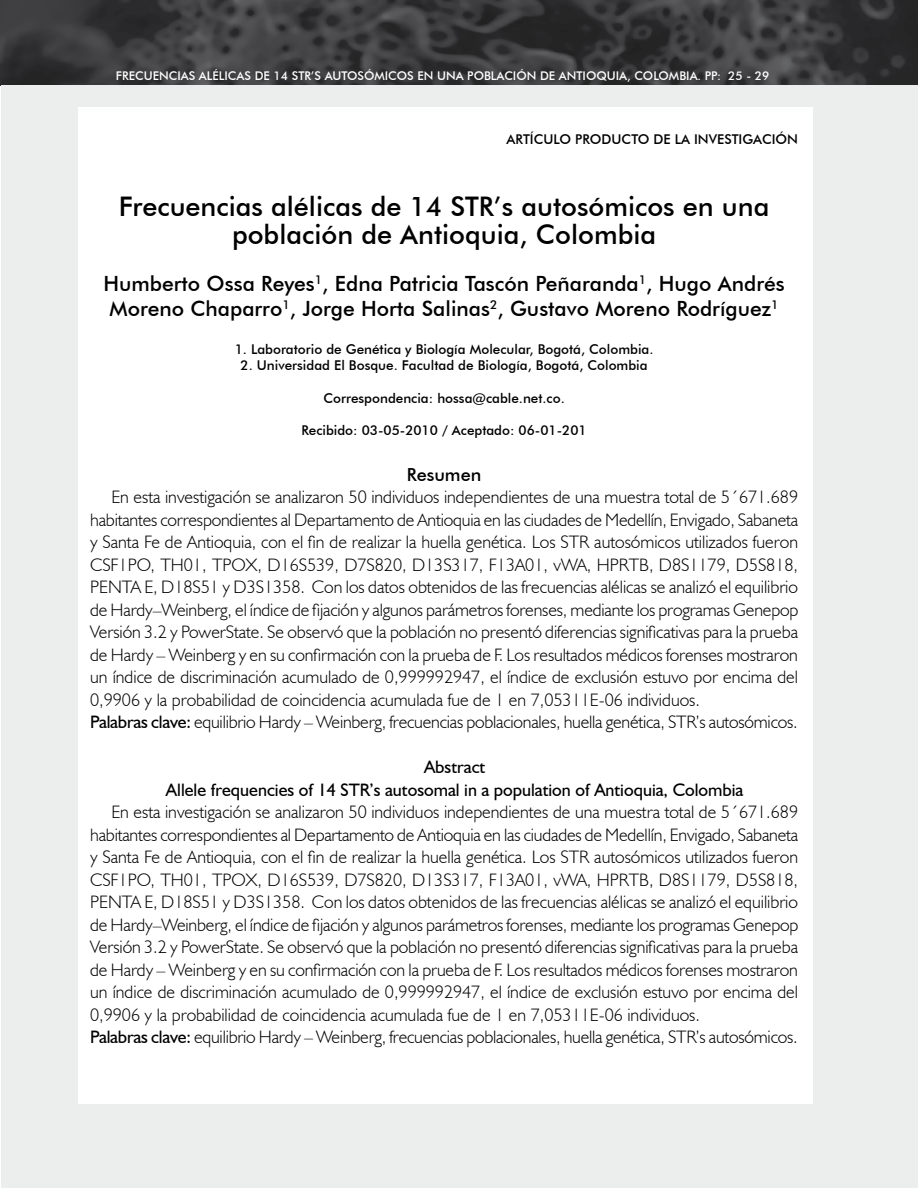
<style>
.page{position:relative;width:918px;height:1188px;background:#fff}
.page>*{position:absolute;margin:0;border:0;box-sizing:border-box;transform-origin:0 0}
.t1{font:500 27px/28.5px "Futura BT";color:#000;text-align:center}
.t2{font:500 21px/25.2px "Futura BT";color:#000}
.t3{font:300 18px/22.5px "Humanist 521 BT";color:#000}
.t4{font:18px/22.5px "Humanist 521 BT";color:#000;text-align:center}
.t5{font:500 18px "Futura BT";color:#000}
.t6{font:500 13.5px "Futura BT";color:#000}
.t7{font:500 12px "Futura BT";color:#fff}
.s1{font-weight:400}
</style>
<div class="page">
<img style="left:0;top:0;width:918px;height:86px">
<div style="left:1px;top:86px;width:917px;height:1102px;background:#eceded"></div>
<div style="left:78px;top:107px;width:735px;height:997px;background:#fff"></div>
<p class="t7" style="left:116px;top:69px;width:655px">Frecuencias alélicas de 14 STR’s autosómicos en una población de Antioquia, Colombia. PP: 25 - 29</p>
<p class="t6" style="left:507px;top:131px;width:293px">Artículo producto de la investigación</p>
<h1 class="t1" style="left:119px;top:192px;width:652px">Frecuencias alélicas de 14 STR’s autosómicos en una población de Antioquia, Colombia</h1>
<p class="t2" style="left:104px;top:271px;width:683px">Humberto Ossa Reyes<sup>1</sup>, Edna Patricia Tascón Peñaranda<sup>1</sup>, Hugo Andrés<br>Moreno Chaparro<sup>1</sup>, Jorge Horta Salinas<sup>2</sup>, Gustavo Moreno Rodríguez<sup>1</sup></p>
<p class="t6" style="left:235px;top:341px;width:420px">1. Laboratorio de Genética y Biología Molecular, Bogotá, Colombia.</p>
<p class="t6" style="left:241px;top:357px;width:409px">2. U niversidad El Bosque. Facultad de Biología, Bogotá, Colombia</p>
<p class="t6" style="left:323px;top:390px;width:243px">Correspondencia: hossa@cable.net.co.</p>
<p class="t6" style="left:302px;top:422px;width:287px">Recibido: 03-05-2010 / Aceptado: 06-01-201</p>
<p class="t5" style="left:407px;top:463px;width:76px">Resumen</p>
<p class="t3" style="left:90px;top:485px;width:710px;text-indent:21px">En esta investigación se analizaron 50 individuos independientes de una muestra total de 5´671.689 habitantes correspondientes al Departamento de Antioquia en las ciudades de Medellín, Envigado, Sabaneta y Santa Fe de Antioquia, con el fin de realizar la huella genética. Los STR autosómicos utilizados fueron CSF1PO, TH01, TPOX, D16S539, D7S820, D13S317, F13A01, vWA, HPRTB, D8S1179, D5S818, PENTA E, D18S51 y D3S1358. Con los datos obtenidos de las frecuencias alélicas se analizó el equilibrio de Hardy–Weinberg, el índice de fijación y algunos parámetros forenses, mediante los programas Genepop Versión 3.2 y PowerState. Se observó que la población no presentó diferencias significativas para la prueba de Hardy – Weinberg y en su confirmación con la prueba de F. Los resultados médicos forenses mostraron un índice de discriminación acumulado de 0,999992947, el índice de exclusión estuvo por encima del 0,9906 y la probabilidad de coincidencia acumulada fue de 1 en 7,05311E-06 individuos.<br><span class="s1">Palabras clave:</span> equilibrio Hardy – Weinberg, frecuencias poblacionales, huella genética, STR’s autosómicos.</p>
<p class="t4" style="left:166px;top:755px;width:579px">Abstract<br>Allele frequencies of 14 STR’s autosomal in a population of Antioquia, Colombia</p>
<p class="t3" style="left:90px;top:800px;width:710px;text-indent:21px">En esta investigación se analizaron 50 individuos independientes de una muestra total de 5´671.689 habitantes correspondientes al Departamento de Antioquia en las ciudades de Medellín, Envigado, Sabaneta y Santa Fe de Antioquia, con el fin de realizar la huella genética. Los STR autosómicos utilizados fueron CSF1PO, TH01, TPOX, D16S539, D7S820, D13S317, F13A01, vWA, HPRTB, D8S1179, D5S818, PENTA E, D18S51 y D3S1358. Con los datos obtenidos de las frecuencias alélicas se analizó el equilibrio de Hardy–Weinberg, el índice de fijación y algunos parámetros forenses, mediante los programas Genepop Versión 3.2 y PowerState. Se observó que la población no presentó diferencias significativas para la prueba de Hardy – Weinberg y en su confirmación con la prueba de F. Los resultados médicos forenses mostraron un índice de discriminación acumulado de 0,999992947, el índice de exclusión estuvo por encima del 0,9906 y la probabilidad de coincidencia acumulada fue de 1 en 7,05311E-06 individuos.<br><span class="s1">Palabras clave:</span> equilibrio Hardy – Weinberg, frecuencias poblacionales, huella genética, STR’s autosómicos.</p>
</div>
